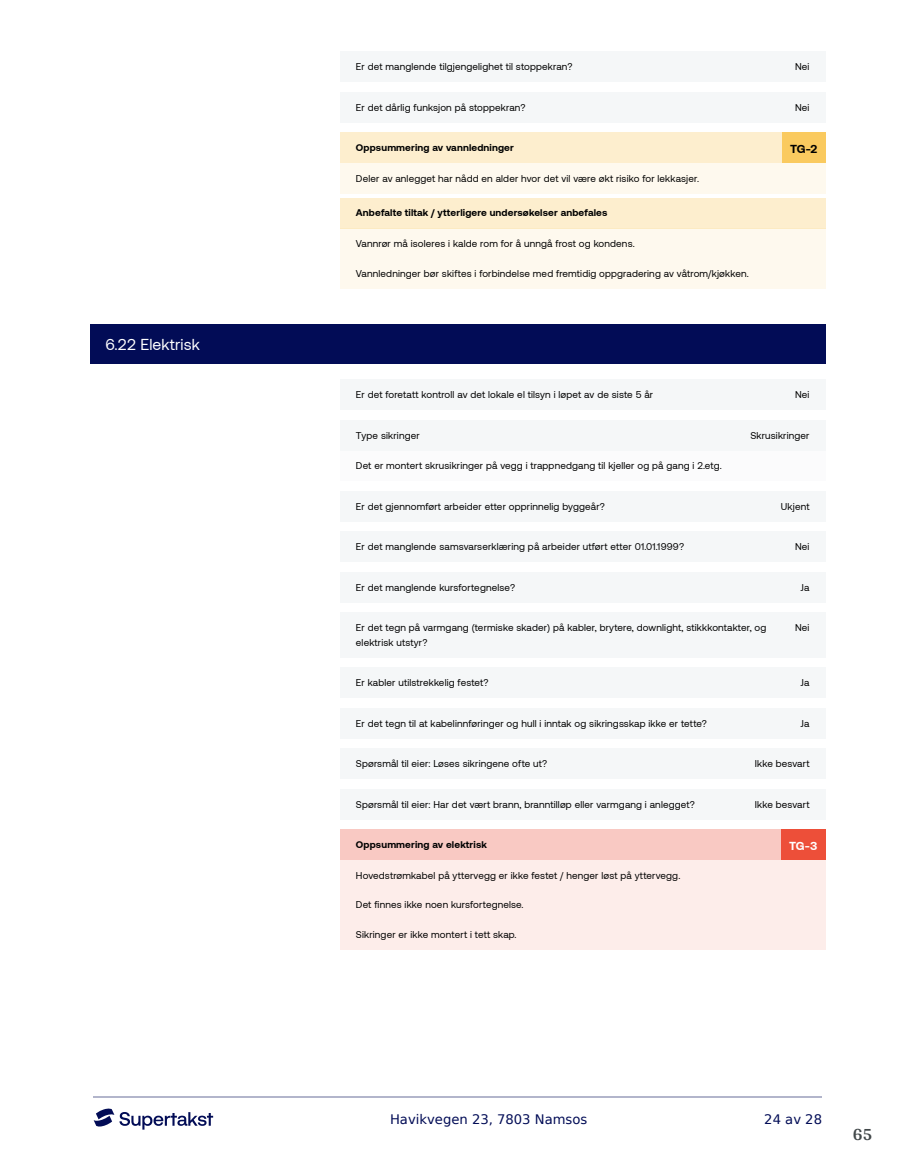
<style>
.page{position:relative;width:915px;height:1172px;background:#fff}
.page>*{position:absolute;margin:0;border:0;box-sizing:border-box;transform-origin:0 0}
.t1{font:700 18px "Arya";color:#414749}
.t2{font:15.75px "Aeonik";letter-spacing:.01em;color:#fff}
.t3{font:13.2px "DejaVu Sans";color:#020c56}
.t4{font:700 11.85px "Aeonik";color:#000}
.t5{font:700 11.85px "Aeonik";color:#fff}
.t6{font:9.9px/14.9px "Aeonik";letter-spacing:.015em;color:#000}
.t7{font:700 9.9px "Aeonik";letter-spacing:.015em;color:#000}
</style>
<div class="page">
<hr style="left:93px;top:1097px;width:728px;height:1px;background:#b2b5cb">
<svg style="left:94px;top:1108px;width:119px;height:21px"></svg>
<div style="left:89px;top:324px;width:736px;height:40px;background:#020c56"></div>
<div style="left:340px;top:163px;width:485px;height:31px;background:#fef9ee"></div>
<div style="left:340px;top:228px;width:485px;height:60px;background:#fef9ee"></div>
<div style="left:340px;top:450px;width:485px;height:31px;background:#f5f7f8"></div>
<div style="left:340px;top:860px;width:485px;height:90px;background:#fdedea"></div>
<div style="left:340px;top:52px;width:485px;height:30px;background:#f5f7f8"></div>
<div style="left:340px;top:92px;width:485px;height:31px;background:#f5f7f8"></div>
<div style="left:340px;top:133px;width:485px;height:30px;background:#fdeece"></div>
<div style="left:781px;top:133px;width:44px;height:30px;background:#faca5f"></div>
<div style="left:340px;top:198px;width:485px;height:30px;background:#fdeece"></div>
<div style="left:340px;top:379px;width:485px;height:31px;background:#f5f7f8"></div>
<div style="left:340px;top:420px;width:485px;height:30px;background:#f5f7f8"></div>
<div style="left:340px;top:491px;width:485px;height:30px;background:#f5f7f8"></div>
<div style="left:340px;top:531px;width:485px;height:31px;background:#f5f7f8"></div>
<div style="left:340px;top:572px;width:485px;height:30px;background:#f5f7f8"></div>
<div style="left:340px;top:612px;width:485px;height:46px;background:#f5f7f8"></div>
<div style="left:340px;top:667px;width:485px;height:31px;background:#f5f7f8"></div>
<div style="left:340px;top:708px;width:485px;height:31px;background:#f5f7f8"></div>
<div style="left:340px;top:748px;width:485px;height:31px;background:#f5f7f8"></div>
<div style="left:340px;top:789px;width:485px;height:30px;background:#f5f7f8"></div>
<div style="left:340px;top:829px;width:485px;height:31px;background:#f9c9c3"></div>
<div style="left:780px;top:829px;width:45px;height:31px;background:#ed4f39"></div>
<h2 class="t2" style="left:105px;top:336px;width:96px">6.22 Elektrisk</h2>
<p class="t6" style="left:356px;top:60px;width:218px">Er det manglende tilgjengelighet til stoppekran?</p>
<p class="t6" style="left:794px;top:60px;width:16px">Nei</p>
<p class="t6" style="left:356px;top:100px;width:171px">Er det dårlig funksjon på stoppekran?</p>
<p class="t6" style="left:794px;top:100px;width:16px">Nei</p>
<p class="t7" style="left:356px;top:142px;width:159px">Oppsummering av vannledninger</p>
<p class="t4" style="left:789px;top:142px;width:29px">TG-2</p>
<p class="t6" style="left:356px;top:171px;width:344px">Deler av anlegget har nådd en alder hvor det vil være økt risiko for lekkasjer.</p>
<p class="t7" style="left:356px;top:207px;width:253px">Anbefalte tiltak / ytterligere undersøkelser anbefales</p>
<p class="t6" style="left:356px;top:236px;width:280px">Vannrør må isoleres i kalde rom for å unngå frost og kondens.</p>
<p class="t6" style="left:356px;top:266px;width:394px">Vannledninger bør skiftes i forbindelse med fremtidig oppgradering av våtrom/kjøkken.</p>
<p class="t6" style="left:356px;top:387px;width:299px">Er det foretatt kontroll av det lokale el tilsyn i løpet av de siste 5 år</p>
<p class="t6" style="left:794px;top:387px;width:16px">Nei</p>
<p class="t6" style="left:356px;top:428px;width:65px">Type sikringer</p>
<p class="t6" style="left:750px;top:428px;width:61px">Skrusikringer</p>
<p class="t6" style="left:356px;top:458px;width:367px">Det er montert skrusikringer på vegg i trappnedgang til kjeller og på gang i 2.etg.</p>
<p class="t6" style="left:356px;top:499px;width:250px">Er det gjennomført arbeider etter opprinnelig byggeår?</p>
<p class="t6" style="left:780px;top:499px;width:30px">Ukjent</p>
<p class="t6" style="left:356px;top:539px;width:329px">Er det manglende samsvarserklæring på arbeider utført etter 01.01.1999?</p>
<p class="t6" style="left:794px;top:539px;width:16px">Nei</p>
<p class="t6" style="left:356px;top:580px;width:161px">Er det manglende kursfortegnelse?</p>
<p class="t6" style="left:800px;top:580px;width:10px">Ja</p>
<p class="t6" style="left:356px;top:620px;width:412px">Er det tegn på varmgang (termiske skader) på kabler, brytere, downlight, stikkkontakter, og elektrisk utstyr?</p>
<p class="t6" style="left:794px;top:620px;width:16px">Nei</p>
<p class="t6" style="left:356px;top:675px;width:134px">Er kabler utilstrekkelig festet?</p>
<p class="t6" style="left:800px;top:675px;width:10px">Ja</p>
<p class="t6" style="left:356px;top:716px;width:352px">Er det tegn til at kabelinnføringer og hull i inntak og sikringsskap ikke er tette?</p>
<p class="t6" style="left:800px;top:716px;width:10px">Ja</p>
<p class="t6" style="left:356px;top:756px;width:193px">Spørsmål til eier: Løses sikringene ofte ut?</p>
<p class="t6" style="left:754px;top:756px;width:56px">Ikke besvart</p>
<p class="t6" style="left:356px;top:797px;width:340px">Spørsmål til eier: Har det vært brann, branntilløp eller varmgang i anlegget?</p>
<p class="t6" style="left:754px;top:797px;width:56px">Ikke besvart</p>
<p class="t7" style="left:356px;top:839px;width:133px">Oppsummering av elektrisk</p>
<p class="t5" style="left:789px;top:839px;width:30px">TG-3</p>
<p class="t6" style="left:356px;top:868px;width:326px">Hovedstrømkabel på yttervegg er ikke festet / henger løst på yttervegg.</p>
<p class="t6" style="left:356px;top:897px;width:169px">Det finnes ikke noen kursfortegnelse.</p>
<p class="t6" style="left:356px;top:927px;width:162px">Sikringer er ikke montert i tett skap.</p>
<h3 class="t3" style="left:390px;top:1108px;width:199px">Havikvegen 23, 7803 Namsos</h3>
<h3 class="t3" style="left:764px;top:1108px;width:59px">24 av 28</h3>
<h1 class="t1" style="left:852px;top:1123px;width:21px">65</h1>
</div>
